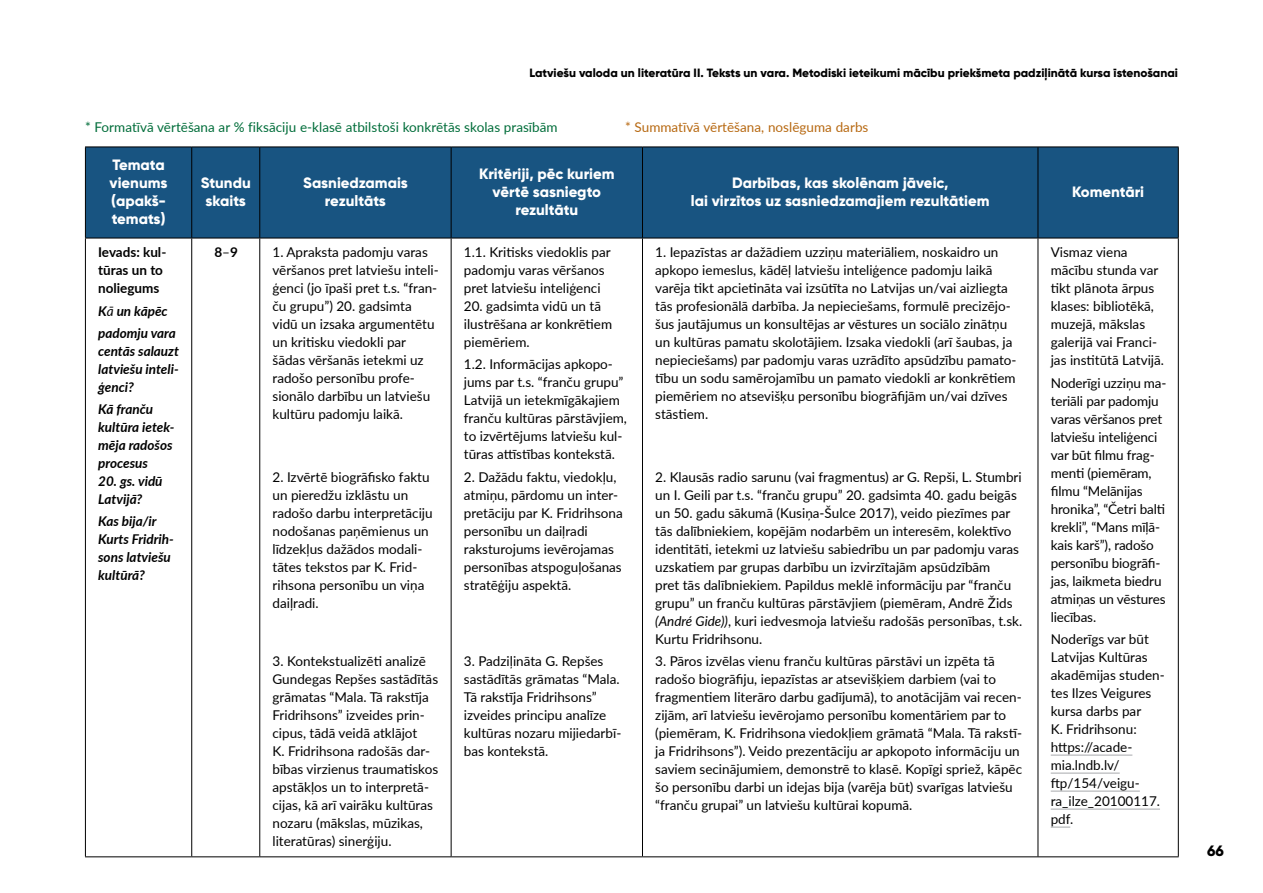
<style>
.page{position:relative;width:1263px;height:893px;background:#fff}
.page>*{position:absolute;margin:0;border:0;box-sizing:border-box;transform-origin:0 0}
.t1{font:800 15px/18px "Gilroy";color:#fff;text-align:center}
.t2{font:800 15px "Gilroy";color:#000}
.t3{font:13.5px/18px "Lato";color:#000}
.t4{font:italic 700 13.5px/18px "Lato";color:#000}
.t5{font:13.5px "Lato";letter-spacing:.005em;color:#006d3a}
.t6{font:13.5px "Lato";letter-spacing:.005em;color:#b76912}
.t7{font:700 13.5px/18px "Lato";color:#000}
.t8{font:800 12px "Gilroy";color:#000}
.s1{font-weight:400}
.s2{font-style:italic}
</style>
<div class="page">
<div style="left:86px;top:148px;width:1092px;height:90px;background:#185481"></div>
<hr style="left:191px;top:147px;width:1px;height:91px;background:#000">
<hr style="left:259px;top:147px;width:1px;height:91px;background:#000">
<hr style="left:451px;top:147px;width:1px;height:91px;background:#000">
<hr style="left:642px;top:147px;width:1px;height:91px;background:#000">
<hr style="left:1037px;top:147px;width:1px;height:91px;background:#000">
<hr style="left:191px;top:238px;width:1px;height:618px;background:#000">
<hr style="left:259px;top:238px;width:1px;height:618px;background:#000">
<hr style="left:451px;top:238px;width:1px;height:618px;background:#000">
<hr style="left:642px;top:238px;width:1px;height:618px;background:#000">
<hr style="left:1037px;top:238px;width:1px;height:618px;background:#000">
<hr style="left:85px;top:856px;width:107px;height:1px;background:#000">
<hr style="left:192px;top:856px;width:68px;height:1px;background:#000">
<hr style="left:260px;top:856px;width:191px;height:1px;background:#000">
<hr style="left:451px;top:856px;width:191px;height:1px;background:#000">
<hr style="left:642px;top:856px;width:396px;height:1px;background:#000">
<hr style="left:1038px;top:856px;width:141px;height:1px;background:#000">
<hr style="left:85px;top:238px;width:1px;height:618px;background:#000">
<hr style="left:1178px;top:238px;width:1px;height:618px;background:#000">
<hr style="left:85px;top:147px;width:107px;height:1px;background:#000">
<hr style="left:85px;top:147px;width:1px;height:91px;background:#000">
<hr style="left:192px;top:147px;width:68px;height:1px;background:#000">
<hr style="left:260px;top:147px;width:191px;height:1px;background:#000">
<hr style="left:451px;top:147px;width:191px;height:1px;background:#000">
<hr style="left:642px;top:147px;width:396px;height:1px;background:#000">
<hr style="left:1038px;top:147px;width:141px;height:1px;background:#000">
<hr style="left:1178px;top:147px;width:1px;height:91px;background:#000">
<hr style="left:85px;top:238px;width:107px;height:1px;background:#000">
<hr style="left:192px;top:238px;width:68px;height:1px;background:#000">
<hr style="left:260px;top:238px;width:191px;height:1px;background:#000">
<hr style="left:451px;top:238px;width:191px;height:1px;background:#000">
<hr style="left:642px;top:238px;width:396px;height:1px;background:#000">
<hr style="left:1038px;top:238px;width:141px;height:1px;background:#000">
<hr style="left:1051px;top:755px;width:81px;height:1px;background:#a7a9ac">
<hr style="left:1051px;top:773px;width:69px;height:1px;background:#a7a9ac">
<hr style="left:1051px;top:791px;width:89px;height:1px;background:#a7a9ac">
<hr style="left:1051px;top:809px;width:109px;height:1px;background:#a7a9ac">
<svg style="left:1051px;top:827px;width:19px;height:1px"></svg>
<p class="t8" style="left:529px;top:65px;width:650px">Latviešu valoda un literatūra II. Teksts un vara. Metodiski ieteikumi mācību priekšmeta padziļinātā kursa īstenošanai</p>
<p class="t5" style="left:85px;top:117px;width:474px">* Formatīvā vērtēšana ar % fiksāciju e-klasē atbilstoši konkrētās skolas prasībām</p>
<p class="t6" style="left:625px;top:117px;width:245px">* Summatīvā vērtēšana, noslēguma darbs</p>
<p class="t1" style="left:110px;top:156px;width:60px;text-align:left">Temata vienums (apakš&shy;temats)</p>
<p class="t1" style="left:201px;top:174px;width:51px">Stundu skaits</p>
<p class="t1" style="left:303px;top:174px;width:106px">Sasniedzamais rezultāts</p>
<p class="t1" style="left:479px;top:165px;width:137px">Kritēriji, pēc kuriem vērtē sasniegto rezultātu</p>
<p class="t1" style="left:691px;top:174px;width:300px">Darbības, kas skolēnam jāveic,<br>lai virzītos uz sasniedzamajiem rezultātiem</p>
<p class="t1" style="left:1072px;top:183px;width:74px">Komentāri</p>
<p class="t7" style="left:98px;top:243px;width:70px">Ievads: kul&shy;tūras un to noliegums</p>
<p class="t4" style="left:98px;top:299px;width:79px;line-height:22.2px">K<span class="s1">ā</span> un kāpēc padomju vara</p>
<p class="t4" style="left:98px;top:341px;width:82px;text-align:justify">centās salauzt latviešu inteli&shy;ģenci?</p>
<p class="t4" style="left:98px;top:400px;width:78px">Kā franču kultūra ietek&shy;mēja radošos procesus</p>
<p class="t4" style="left:98px;top:472px;width:66px">20. gs. vidū<br>Latvijā?</p>
<p class="t4" style="left:98px;top:512px;width:77px">Kas bija/ir<br>Kurts Fridrih&shy;sons latviešu kultūrā?</p>
<p class="t7" style="left:214px;top:243px;width:25px">8<span class="s1">–</span>9</p>
<p class="t3" style="left:272px;top:243px;width:168px">1. Apraksta padomju varas vēršanos pret latviešu inteli&shy;ģenci (jo īpaši pret t.s. “fran&shy;ču grupu”) 20. gadsimta vidū un izsaka argumentētu un kritisku viedokli par šādas vēršanās ietekmi uz radošo personību profe&shy;sionālo darbību un latviešu kultūru padomju laikā.</p>
<p class="t3" style="left:272px;top:467px;width:162px">2. Izvērtē biogrāfisko faktu un pieredžu izklāstu un radošo darbu interpretāciju nodošanas paņēmienus un līdzekļus dažādos modali&shy;tātes tekstos par K. Frid&shy;rihsona personību un viņa daiļradi.</p>
<p class="t3" style="left:272px;top:652px;width:167px">3. Kontekstualizēti analizē<br>Gundegas Repšes sastādītās grāmatas “Mala. Tā rakstīja<br>Fridrihsons” izveides prin&shy;cipus, tādā veidā atklājot<br>K. Fridrihsona radošās dar&shy;bības virzienus traumatiskos apstākļos un to interpretā&shy;cijas, kā arī vairāku kultūras nozaru (mākslas, mūzikas, literatūras) sinerģiju.</p>
<p class="t3" style="left:464px;top:243px;width:148px">1.1. Kritisks viedoklis par padomju varas vēršanos pret latviešu inteliģenci</p>
<p class="t3" style="left:464px;top:297px;width:150px">20. gadsimta vidū un tā ilustrēšana ar konkrētiem piemēriem.</p>
<p class="t3" style="left:464px;top:355px;width:165px">1.2. Informācijas apkopo&shy;jums par t.s. “franču grupu”<br>Latvijā un ietekmīgākajiem franču kultūras pārstāvjiem, to izvērtējums latviešu kul&shy;tūras attīstības kontekstā.</p>
<p class="t3" style="left:464px;top:467px;width:160px">2. Dažādu faktu, viedokļu, atmiņu, pārdomu un inter&shy;pretāciju par K. Fridrihsona personību un daiļradi raksturojums ievērojamas personības atspoguļošanas stratēģiju aspektā.</p>
<p class="t3" style="left:464px;top:651px;width:159px">3. Padziļināta G. Repšes sastādītās grāmatas “Mala.<br>Tā rakstīja Fridrihsons” izveides principu analīze kultūras nozaru mijiedarbī&shy;bas kontekstā.</p>
<p class="t3" style="left:655px;top:243px;width:363px">1. Iepazīstas ar dažādiem uzziņu materiāliem, noskaidro un apkopo iemeslus, kādēļ latviešu inteliģence padomju laikā varēja tikt apcietināta vai izsūtīta no Latvijas un/vai aizliegta tās profesionālā darbība. Ja nepieciešams, formulē precizējo&shy;šus jautājumus un konsultējas ar vēstures un sociālo zinātņu un kultūras pamatu skolotājiem. Izsaka viedokli (arī šaubas, ja nepieciešams) par padomju varas uzrādīto apsūdzību pamato&shy;tību un sodu samērojamību un pamato viedokli ar konkrētiem piemēriem no atsevišķu personību biogrāfijām un/vai dzīves stāstiem.</p>
<p class="t3" style="left:655px;top:467px;width:368px">2. Klausās radio sarunu (vai fragmentus) ar G. Repši, L. Stumbri un I. Geili par t.s. “franču grupu” 20. gadsimta 40. gadu beigās un 50. gadu sākumā (Kusiņa-Šulce 2017), veido piezīmes par tās dalībniekiem, kopējām nodarbēm un interesēm, kolektīvo identitāti, ietekmi uz latviešu sabiedrību un par padomju varas uzskatiem par grupas darbību un izvirzītajām apsūdzībām<br>pret tās dalībniekiem. Papildus meklē informāciju par “franču grupu” un franču kultūras pārstāvjiem (piemēram, Andrē Žids <span class="s2">(André Gide))</span>, kuri iedvesmoja latviešu radošās personības, t.sk.<br>Kurtu Fridrihsonu.</p>
<p class="t3" style="left:655px;top:651px;width:368px">3. Pāros izvēlas vienu franču kultūras pārstāvi un izpēta tā radošo biogrāfiju, iepazīstas ar atsevišķiem darbiem (vai to fragmentiem literāro darbu gadījumā), to anotācijām vai recen&shy;zijām, arī latviešu ievērojamo personību komentāriem par to (piemēram, K. Fridrihsona viedokļiem grāmatā “Mala. Tā rakstī&shy;ja Fridrihsons”). Veido prezentāciju ar apkopoto informāciju un saviem secinājumiem, demonstrē to klasē. Kopīgi spriež, kāpēc šo personību darbi un idejas bija (varēja būt) svarīgas latviešu “franču grupai” un latviešu kultūrai kopumā.</p>
<p class="t3" style="left:1051px;top:243px;width:115px">Vismaz viena mācību stunda var tikt plānota ārpus klases: bibliotēkā, muzejā, mākslas galerijā vai Franci&shy;jas institūtā Latvijā.</p>
<p class="t3" style="left:1051px;top:373px;width:117px">Noderīgi uzziņu ma&shy;teriāli par padomju varas vēršanos pret latviešu inteliģenci var būt filmu frag&shy;menti (piemēram, filmu “Melānijas hronika”, “Četri balti krekli”, “Mans mīļā&shy;kais karš”), radošo personību biogrāfi&shy;jas, laikmeta biedru atmiņas un vēstures liecības.</p>
<p class="t3" style="left:1051px;top:629px;width:115px">Noderīgs var būt<br>Latvijas Kultūras akadēmijas studen&shy;tes Ilzes Veigures kursa darbs par<br>K. Fridrihsonu: https://acade&shy;mia.lndb.lv/ ftp/154/veigu&shy;ra_ilze_20100117. pdf.</p>
<p class="t2" style="left:1207px;top:841px;width:18px">66</p>
</div>
